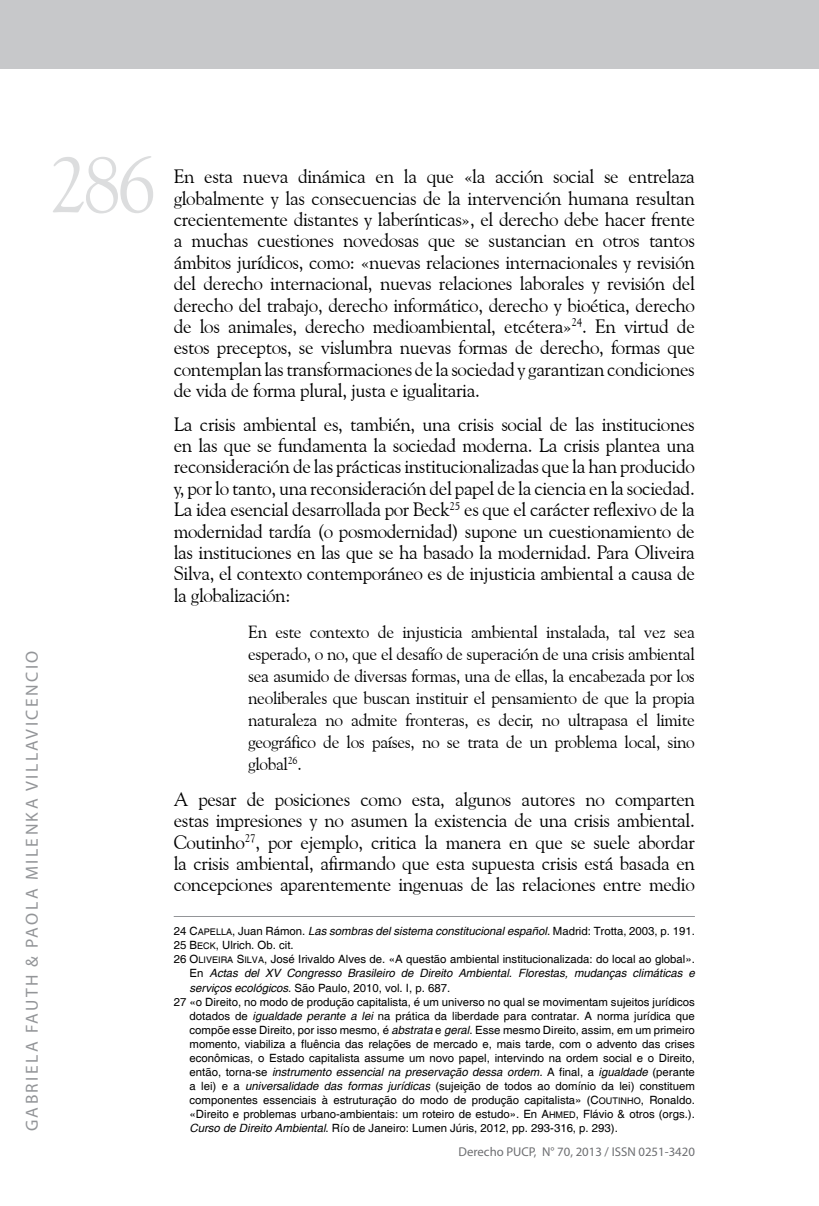
<style>
.page{position:relative;width:819px;height:1206px;background:#fff}
.page>*{position:absolute;margin:0;border:0;box-sizing:border-box;transform-origin:0 0}
.t1{font:78.75px "Goudy Old Style BT";color:#dcddde}
.t2{font:19.25px/21.3px "Goudy Old Style BT";letter-spacing:-.02em;color:#000;text-align:justify}
.t3{font:17.5px/21.9px "Goudy Old Style BT";letter-spacing:-.02em;color:#000;text-align:justify}
.t4{font:17.5px "Myriad Pro";letter-spacing:.14em;color:#939598}
.t5{font:12.78px "Myriad Pro";color:#6d6e71}
.t6{font:11.38px "Helvetica";color:#000}
.t7{font:italic 11.38px "Helvetica";color:#000}
.s1{font-style:normal}
.s2{font-family:"Helvetica SC800";font-style:normal}
.s3{font-family:"Helvetica SC800";font-style:normal;font-size:9.1px}
.s4{font-family:"Helvetica SC800"}
.s5{font-family:"Helvetica SC800";font-size:9.1px}
.s6{font-style:italic}
</style>
<div class="page">
<div style="left:0;top:0;width:819px;height:69px;background:#c7c8ca"></div>
<hr style="left:174px;top:916px;width:520px;height:1px;background:#939598">
<h1 class="t1" style="left:49px;top:136px;width:109px">286</h1>
<p class="t4" style="left:21px;top:1131px;width:482px;rotate:-90deg">Gabriela Fauth &amp; Paola M ilenka Villavicencio</p>
<p class="t2" style="left:174px;top:166px;width:522px">En esta nueva dinámica en la que «la acción social se entrelaza globalmente y las consecuencias de la intervención humana resultan crecientemente distantes y laberínticas», el derecho debe hacer frente a muchas cuestiones novedosas que se sustancian en otros tantos ámbitos jurídicos, como: «nuevas relaciones internacionales y revisión del derecho internacional, nuevas relaciones laborales y revisión del derecho del trabajo, derecho informático, derecho y bioética, derecho de los animales, derecho medioambiental, etcétera»<sup>24</sup>. En virtud de estos preceptos, se vislumbra nuevas formas de derecho, formas que contemplan las transformaciones de la sociedad y garantizan condiciones de vida de forma plural, justa e igualitaria.</p>
<p class="t2" style="left:174px;top:413px;width:522px">La crisis ambiental es, también, una crisis social de las instituciones en las que se fundamenta la sociedad moderna. La crisis plantea una reconsideración de las prácticas institucionalizadas que la han producido y, por lo tanto, una reconsideración del papel de la ciencia en la sociedad.<br>La idea esencial desarrollada por Beck<sup>25</sup> es que el carácter reflexivo de la modernidad tardía (o posmodernidad) supone un cuestionamiento de las instituciones en las que se ha basado la modernidad. Para Oliveira Silva, el contexto contemporáneo es de injusticia ambiental a causa de la globalización:</p>
<p class="t3" style="left:248px;top:621px;width:448px">En este contexto de injusticia ambiental instalada, tal vez sea esperado, o no, que el desafío de superación de una crisis ambiental sea asumido de diversas formas, una de ellas, la encabezada por los neoliberales que buscan instituir el pensamiento de que la propia naturaleza no admite fronteras, es decir, no ultrapasa el limite geográfico de los países, no se trata de un problema local, sino global<sup>26</sup>.</p>
<p class="t2" style="left:174px;top:788px;width:522px">A pesar de posiciones como esta, algunos autores no comparten estas impresiones y no asumen la existencia de una crisis ambiental.<br>Coutinho<sup>27</sup>, por ejemplo, critica la manera en que se suele abordar la crisis ambiental, afirmando que esta supuesta crisis está basada en concepciones aparentemente ingenuas de las relaciones entre medio</p>
<p class="t7" style="left:174px;top:924px;width:522px"><span class="s1">24</span> <span class="s2">C</span><span class="s3">AP ELLA</span><span class="s1">, Juan Rámon.</span> Las sombras del sistema constitucional español<span class="s1">. Madrid: Trotta, 2003, p. 191.</span></p>
<p class="t6" style="left:174px;top:938px;width:121px">25 <span class="s4">B</span><span class="s5">ECK</span>, Ulrich. Ob. cit.</p>
<p class="t6" style="left:174px;top:952px;width:522px">26 <span class="s4">O</span><span class="s5">LIVEIRA</span> <span class="s4">S</span> <span class="s5">ILVA</span>, José Irivaldo Alves de. «A questão ambiental institucionalizada: do local ao global».</p>
<p class="t7" style="left:190px;top:966px;width:506px"><span class="s1">En</span> Actas del XV Congresso Brasileiro de Direito Ambiental. Florestas, mudanças climáticas e</p>
<p class="t6" style="left:190px;top:980px;width:262px"><span class="s6">serviços ecológicos</span>. São Paulo, 2010, vol. I, p. 687.</p>
<p class="t6" style="left:174px;top:994px;width:522px">27 «o Direito, no modo de produção capitalista, é um universo no qual se movimentam sujeitos jurídicos</p>
<p class="t6" style="left:189px;top:1008px;width:506px">dotados de <span class="s6">igualdade perante a lei</span> na prática da liberdade para contratar. A norma jurídica que</p>
<p class="t6" style="left:189px;top:1022px;width:506px">compõe esse Direito, por isso mesmo, é <span class="s6">abstrata</span> e <span class="s6">geral</span>. Esse mesmo Direito, assim, em um primeiro</p>
<p class="t6" style="left:189px;top:1036px;width:507px">momento, viabiliza a fluência das relações de mercado e, mais tarde, com o advento das crises</p>
<p class="t6" style="left:189px;top:1050px;width:506px">econômicas, o Estado capitalista assume um novo papel, intervindo na ordem social e o Direito,</p>
<p class="t7" style="left:189px;top:1064px;width:506px"><span class="s1">então, torna-se</span> instrumento essencial na preservação dessa ordem. <span class="s1">A final, a</span> igualdade <span class="s1">(perante</span></p>
<p class="t6" style="left:189px;top:1078px;width:507px">a lei) e a <span class="s6">universalidade das formas jurídicas</span> (sujeição de todos ao domínio da lei) constituem</p>
<p class="t6" style="left:190px;top:1092px;width:506px">componentes essenciais à estruturação do modo de produção capitalista» (<span class="s4">C</span><span class="s5">OUTINHO</span>, Ronaldo.</p>
<p class="t6" style="left:189px;top:1106px;width:506px">«Direito e problemas urbano-ambientais: um roteiro de estudo». En <span class="s4">A</span><span class="s5">HMED</span>, Flávio &amp; otros (orgs.).</p>
<p class="t6" style="left:189px;top:1120px;width:430px"><span class="s6">Curso de Direito Ambiental</span>. Río de Janeiro: Lumen Júris, 2012, pp. 293-316, p. 293).</p>
<p class="t5" style="left:458px;top:1144px;width:160px">Derecho PUCP, N° 70, 2013 / ISSN</p>
<p class="t5" style="left:638px;top:1144px;width:58px">0251-3420</p>
</div>
